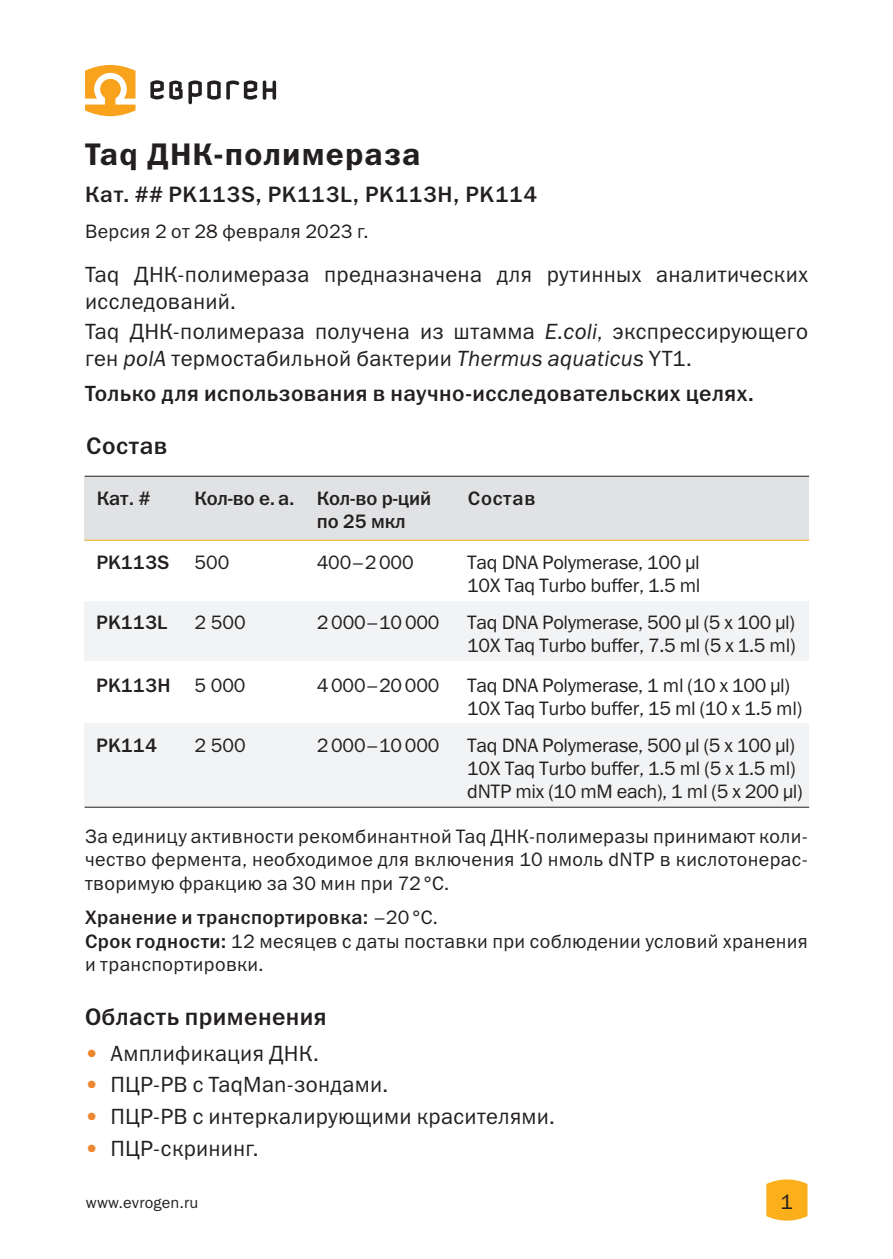
<style>
.page{position:relative;width:893px;height:1259px;background:#fff}
.page>*{position:absolute;margin:0;border:0;box-sizing:border-box;transform-origin:0 0}
.t1{font:31.5px "Franklin Gothic Demi C";letter-spacing:.035em;color:#231f20}
.t2{font:24px "Franklin Gothic Medium C";letter-spacing:.015em;color:#231f20}
.t3{font:22.2px/27px "Franklin Gothic Book C";letter-spacing:.015em;color:#231f20}
.spisok_NOMER{font:22.2px "Franklin Gothic Medium C";letter-spacing:.02em;color:#231f20}
.ZAG_paragraf{font:21px "Franklin Gothic Book C";color:#231f20}
.t4{font:19.5px/23.4px "Franklin Gothic Book C";letter-spacing:-.015em;color:#231f20}
.t5{font:19.5px/23.4px "Franklin Gothic Book C";letter-spacing:.02em;color:#231f20}
.t6{font:19.5px/23.4px "Franklin Gothic Medium C";color:#231f20}
.t7{font:19.5px "Franklin Gothic Medium C";letter-spacing:.025em;color:#231f20}
.t8{font:15.9px "Franklin Gothic Book C";letter-spacing:.015em;color:#231f20}
.s1{font-style:italic}
.s2{font-family:"Franklin Gothic Book C"}
.s3{font-family:"Franklin Gothic Medium C"}
.s4{color:#ee882e}
</style>
<div class="page">
<svg style="left:85px;top:65px;width:50px;height:51px"></svg>
<svg style="left:263px;top:80px;width:13px;height:20px"></svg>
<svg style="left:150px;top:80px;width:107px;height:24px"></svg>
<svg style="left:766px;top:1179px;width:41px;height:41px;background:#fbb52d"></svg>
<div style="left:85px;top:723px;width:724px;height:84px;background:#f2f3f4"></div>
<div style="left:85px;top:601px;width:724px;height:59px;background:#f2f3f4"></div>
<div style="left:85px;top:476px;width:724px;height:64px;background:#e1e2e4"></div>
<hr style="left:85px;top:476px;width:724px;height:1px;background:#231f20">
<hr style="left:85px;top:540px;width:724px;height:1px;background:#faaf18">
<hr style="left:85px;top:806px;width:724px;height:1px;background:#231f20">
<p class="t1" style="left:85px;top:136px;width:337px">Taq ДНК-полимераза</p>
<p class="spisok_NOMER" style="left:85px;top:182px;width:454px">Кат. ## PK113S, PK113L, PK113H, PK114</p>
<p class="t5" style="left:85px;top:219px;width:285px">Версия 2 от 28 февраля 2023 г.</p>
<p class="t3" style="left:85px;top:260px;width:724px">Taq ДНК-полимераза предназначена для рутинных аналитических исследований.</p>
<p class="t3" style="left:85px;top:318px;width:724px">Taq ДНК-полимераза получена из штамма <span class="s1">E.coli</span>, экспрессирующего ген <span class="s1">polA</span> термостабильной бактерии <span class="s1">Thermus aquaticus</span> YT1.</p>
<p class="spisok_NOMER" style="left:85px;top:381px;width:671px">Только для использования в научно-исследовательских целях.</p>
<p class="t2" style="left:86px;top:433px;width:83px">Состав</p>
<p class="t6" style="left:97px;top:486px;width:55px">Кат. #</p>
<p class="t6" style="left:317px;top:486px;width:116px;text-indent:-122px">Кол-во е. а. Кол-во р-ций по 25 мкл</p>
<p class="t6" style="left:468px;top:486px;width:69px">Состав</p>
<p class="t6" style="left:96px;top:550px;width:74px">PK113S</p>
<p class="t6" style="left:96px;top:610px;width:73px">PK113L</p>
<p class="t4" style="left:194px;top:550px;width:36px">500</p>
<p class="t4" style="left:317px;top:550px;width:98px">400–2 000</p>
<p class="t4" style="left:194px;top:610px;width:53px">2 500</p>
<p class="t4" style="left:317px;top:610px;width:124px">2 000–10 000</p>
<p class="t4" style="left:467px;top:550px;width:235px">Taq DNA Polymerase, 100 µl<br>10X Taq Turbo buffer, 1.5 ml</p>
<p class="t4" style="left:467px;top:610px;width:330px">Taq DNA Polymerase, 500 µl (5 x 100 µl)<br>10X Taq Turbo buffer, 7.5 ml (5 x 1.5 ml)</p>
<p class="t4" style="left:317px;top:673px;width:124px">4 000–20 000</p>
<p class="t6" style="left:96px;top:673px;width:76px">PK113H</p>
<p class="t4" style="left:467px;top:673px;width:336px">Taq DNA Polymerase, 1 ml (10 x 100 µl)<br>10X Taq Turbo buffer, 15 ml (10 x 1.5 ml)</p>
<p class="t4" style="left:194px;top:673px;width:53px">5 000</p>
<p class="t4" style="left:317px;top:733px;width:124px">2 000–10 000</p>
<p class="t6" style="left:96px;top:733px;width:63px">PK114</p>
<p class="t4" style="left:467px;top:733px;width:337px">Taq DNA Polymerase, 500 µl (5 x 100 µl)<br>10X Taq Turbo buffer, 1.5 ml (5 x 1.5 ml) dNTP mix (10 mM each), 1 ml (5 x 200 µl)</p>
<p class="t4" style="left:194px;top:733px;width:53px">2 500</p>
<p class="t4" style="left:85px;top:824px;width:724px;text-align:justify">За единицу активности рекомбинантной Taq ДНК-полимеразы принимают коли&shy;чество фермента, необходимое для включения 10 нмоль dNTP в кислотонерас&shy;творимую фракцию за 30 мин при 72 °C.</p>
<p class="t7" style="left:85px;top:907px;width:354px">Хранение и транспортировка: <span class="s2">–20 °C.</span></p>
<p class="t5" style="left:85px;top:929px;width:724px"><span class="s3">Срок годности:</span> 12 месяцев с даты поставки при соблюдении условий хранения и транспортировки.</p>
<p class="t2" style="left:85px;top:1004px;width:243px">Область применения</p>
<p class="t3" style="left:85px;top:1039px;width:235px"><span class="s4">•</span> Амплификация ДНК.</p>
<p class="t3" style="left:85px;top:1071px;width:305px"><span class="s4">•</span> ПЦР-РВ с TaqMan-зондами.</p>
<p class="t3" style="left:85px;top:1102px;width:471px"><span class="s4">•</span> ПЦР-РВ с интеркалирующими красителями.</p>
<p class="t3" style="left:85px;top:1134px;width:175px"><span class="s4">•</span> ПЦР-скрининг.</p>
<p class="t8" style="left:86px;top:1193px;width:114px">www.evrogen.ru</p>
<p class="ZAG_paragraf" style="left:780px;top:1189px;width:14px">1</p>
</div>
